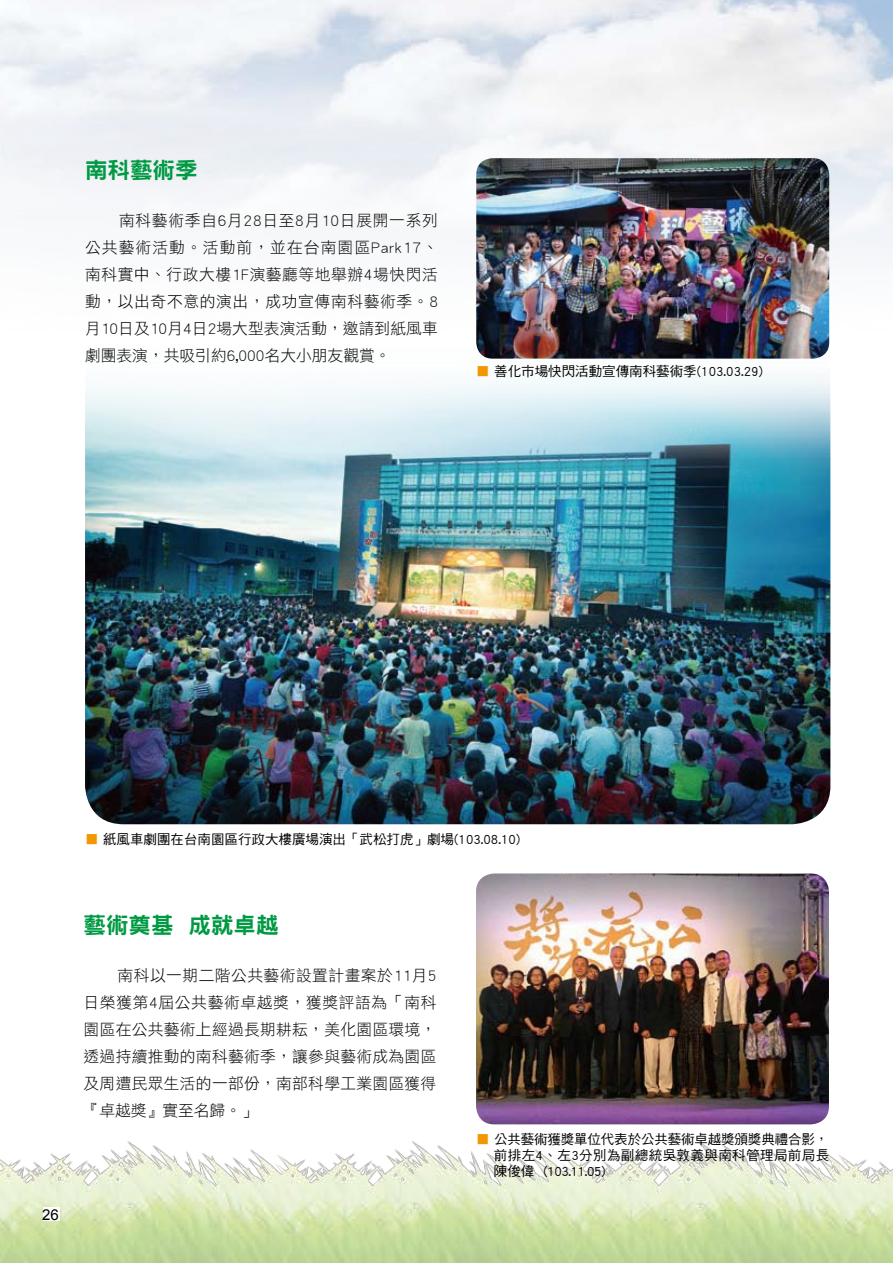
<style>
.page{position:relative;width:893px;height:1263px;background:#fff}
.page>*{position:absolute;margin:0;border:0;box-sizing:border-box;transform-origin:0 0}
.t1{font:22.5px "DF Hei Std W9";color:#094}
.t2{font:15.75px/27px "DF Hei Std W3";letter-spacing:.005em;color:#000;text-align:justify}
.t3{font:15px "Arial";color:#000}
.t4{font:13.5px/16.2px "DF Hei Std W5";color:#000;text-align:justify}
.s1{color:#f39700}
</style>
<div class="page">
<img style="left:0;top:1141px;width:893px;height:122px">
<img style="left:85px;top:321px;width:745px;height:503px">
<img style="left:476px;top:158px;width:353px;height:201px">
<img style="left:476px;top:873px;width:353px;height:251px">
<div style="left:43px;top:1208px;width:16px;height:13px;background:#fff"></div>
<h1 class="t1" style="left:85px;top:157px;width:114px">南科藝術季</h1>
<p class="t2" style="left:85px;top:206px;width:355px;text-indent:34px">南科藝術季自6月28日至8月10日展開一系列公共藝術活動。活動前，並在台南園區Park17、南科實中、行政大樓1F演藝廳等地舉辦4場快閃活動，以出奇不意的演出，成功宣傳南科藝術季。8月10日及10月4日2場大型表演活動，邀請到紙風車劇團表演，共吸引約6,000名大小朋友觀賞。</p>
<p class="t4" style="left:476px;top:363px;width:288px"><span class="s1">■</span> 善化市場快閃活動宣傳南科藝術季(103.03.29)</p>
<p class="t4" style="left:85px;top:831px;width:437px"><span class="s1">■</span> 紙風車劇團在台南園區行政大樓廣場演出「武松打虎」劇場(103.08.10)</p>
<h1 class="t1" style="left:84px;top:912px;width:196px">藝術奠基 成就卓越</h1>
<p class="t2" style="left:84px;top:961px;width:354px;text-indent:34px">南科以一期二階公共藝術設置計畫案於11月5日榮獲第4屆公共藝術卓越獎，獲獎評語為「南科園區在公共藝術上經過長期耕耘，美化園區環境，透過持續推動的南科藝術季，讓參與藝術成為園區及周遭民眾生活的一部份，南部科學工業園區獲得『卓越獎』實至名歸。」</p>
<p class="t3" style="left:42px;top:1205px;width:18px">26</p>
<p class="t4" style="left:494px;top:1130px;width:337px;text-indent:-18px"><span class="s1">■</span> 公共藝術獲獎單位代表於公共藝術卓越獎頒獎典禮合影，前排左4、左3分別為副總統吳敦義與南科管理局前局長陳俊偉 (103.11.05)</p>
</div>
